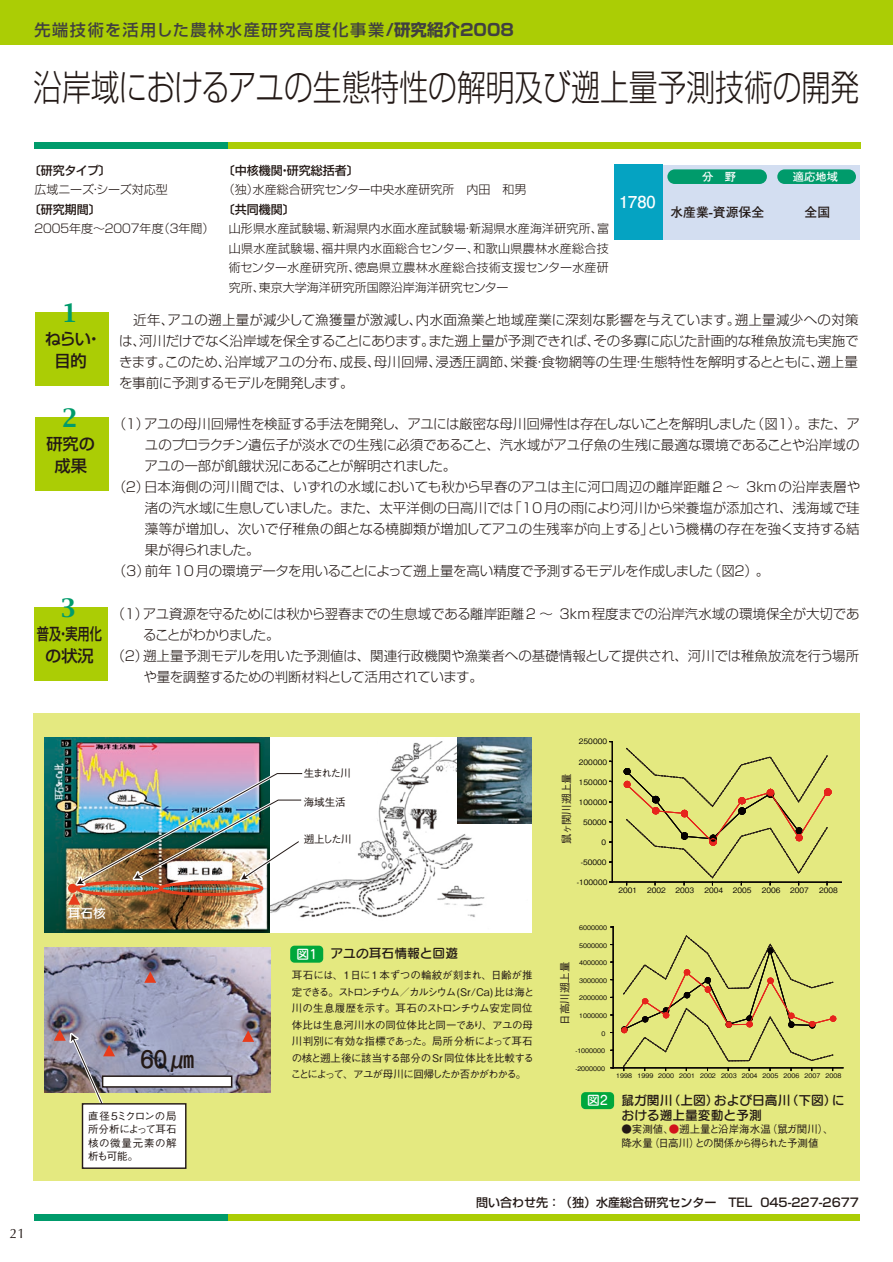
<style>
.page{position:relative;width:893px;height:1262px;background:#fff}
.page>*{position:absolute;margin:0;border:0;box-sizing:border-box;transform-origin:0 0}
.t1{font:36px "Shin Go Pro Light 90 msp RKSJ H";color:#231916;scale:.8 1}
.t2{font:24.15px "Futo Go B101 Pro Bold 90 msp RKSJ H";color:#231916}
.t3{font:22.35px "Capitals";color:#009b6b}
.t4{font:16.35px "Futo Go B101 Pro Bold 90 msp RKSJ H";color:#fff}
.t5{font:16.2px "Shin Go Pro Medium 90 msp RKSJ H";letter-spacing:.1em;color:#404040}
.t6{font:16.2px/21.8px "Shin Go Pro Medium 90 msp RKSJ H";color:#231916;text-align:center}
.t7{font:16.2px/21.8px "Shin Go Pro Medium 90 msp RKSJ H";color:#231916;text-align:center;scale:.75 1}
.t8{font:13.5px/21px "Shin Go Pro Light 90 msp RKSJ H";letter-spacing:-.01em;color:#231916;text-align:justify}
.t9{font:13.5px "Shin Go Pro Light 90 msp RKSJ H";letter-spacing:.015em;color:#231916}
.t10{font:13.5px "Shin Go Pro Light 90 msp RKSJ H";letter-spacing:-.03em;color:#231916}
.t11{font:13.5px "Shin Go Pro Light 90 msp RKSJ H";letter-spacing:-.11em;color:#231916}
.t12{font:13.5px "Shin Go Pro Light 90 msp RKSJ H";letter-spacing:-.07em;color:#231916}
.t13{font:13.5px "Optima";color:#231916}
.t14{font:12.9px "Futo Go B101 Pro Bold 90 msp RKSJ H";color:#231916}
.t15{font:12.75px/15.3px "Seurat CID DB 90 msp RKSJ H";color:#231916}
.t16{font:12.75px "Seurat CID DB 90 msp RKSJ H";color:#fff}
.t17{font:12px/19.5px "Shin Go Pro Light 90 msp RKSJ H";color:#231916;text-align:justify}
.t18{font:12px "Shin Go Pro Medium 90 msp RKSJ H";color:#231916}
.t19{font:12px "Shin Go Pro Light 90 msp RKSJ H";letter-spacing:-.21em;color:#231916}
.t20{font:11.25px "Futo Go B101 Pro Bold 90 msp RKSJ H";color:#fff}
.t21{font:10.5px/16.5px "Gothic BBB Pro Medium 90 msp RKSJ H";letter-spacing:-.035em;color:#231916;text-align:justify}
.t22{font:10.5px/13.5px "Gothic BBB Pro Medium 90 msp RKSJ H";color:#231916}
.t23{font:7.35px "Gothic BBB Pro Medium 90 msp RKSJ H";color:#060202}
.t24{font:6.3px "Gothic BBB Pro Medium 90 msp RKSJ H";color:#060202}
.s1{font-family:"Shin Go Pro Bold 90 msp RKSJ H";font-size:16.5px}
.s2{color:#fff}
.s3{color:#d1131c}
</style>
<div class="page">
<div style="left:33px;top:713px;width:826px;height:467px;background:#e4e980"></div>
<div style="left:0;top:0;width:892px;height:44px;background:#abcd05"></div>
<div style="left:660px;top:165px;width:199px;height:75px;background:#d3def1"></div>
<div style="left:667px;top:169px;width:99px;height:15px;background:#009b6b;border-radius:7px"></div>
<div style="left:777px;top:169px;width:79px;height:15px;background:#009b6b;border-radius:7px"></div>
<div style="left:34px;top:142px;width:24px;height:7px;background:#009b6b"></div>
<div style="left:56px;top:142px;width:172px;height:7px;background:#009b6b"></div>
<div style="left:228px;top:142px;width:632px;height:7px;background:#abcd05"></div>
<div style="left:34px;top:1214px;width:24px;height:7px;background:#009b6b"></div>
<div style="left:56px;top:1214px;width:172px;height:7px;background:#009b6b"></div>
<div style="left:228px;top:1214px;width:631px;height:7px;background:#abcd05"></div>
<div style="left:35px;top:312px;width:74px;height:73px;background:#abcd05"></div>
<div style="left:35px;top:417px;width:74px;height:73px;background:#abcd05"></div>
<div style="left:34px;top:607px;width:73px;height:73px;background:#abcd05"></div>
<div style="left:613px;top:165px;width:49px;height:75px;background:#05a3c2"></div>
<div style="left:290px;top:946px;width:33px;height:17px;background:#00a73c;border-radius:4px"></div>
<hr style="left:612px;top:741px;width:1px;height:141px;background:#060202">
<hr style="left:612px;top:882px;width:229px;height:1px;background:#060202">
<svg style="left:624px;top:747px;width:207px;height:138px"></svg>
<hr style="left:613px;top:927px;width:1px;height:141px;background:#060202">
<hr style="left:613px;top:1067px;width:230px;height:1px;background:#060202">
<svg style="left:621px;top:935px;width:214px;height:135px"></svg>
<img style="left:45px;top:738px;width:486px;height:195px">
<img style="left:457px;top:738px;width:74px;height:86px">
<img style="left:44px;top:948px;width:226px;height:145px">
<svg style="left:144px;top:971px;width:12px;height:12px"></svg>
<svg style="left:242px;top:1030px;width:12px;height:12px"></svg>
<img style="left:68px;top:771px;width:237px;height:134px">
<img style="left:54px;top:1029px;width:61px;height:87px">
<div style="left:82px;top:1104px;width:104px;height:64px;background:#fff"></div>
<div style="left:82px;top:1103px;width:104px;height:66px;border:1px solid #231916"></div>
<div style="left:581px;top:1092px;width:33px;height:17px;background:#00a73c;border-radius:4px"></div>
<div style="left:103px;top:1076px;width:129px;height:11px;background:#fff"></div>
<div style="left:102px;top:1075px;width:130px;height:13px;border:2px solid #231916"></div>
<p class="t5" style="left:34px;top:24px;width:481px">先端技術を活用した農林水産研究高度化事業<span class="s1">/研究紹介2008</span></p>
<h1 class="t1" style="left:33px;top:74px;width:1034px">沿岸域におけるアユの生態特性の解明及び遡上量予測技術の開発</h1>
<p class="t18" style="left:29px;top:166px;width:84px">〔研究タイプ〕</p>
<p class="t17" style="left:34px;top:182px;width:135px">広域ニーズ・シーズ対応型</p>
<p class="t18" style="left:29px;top:205px;width:73px">〔研究期間〕</p>
<p class="t19" style="left:33px;top:224px;width:183px">２００５年度～２００７年度（３年間）</p>
<p class="t18" style="left:223px;top:166px;width:138px">〔中核機関・研究総括者〕</p>
<p class="t17" style="left:223px;top:182px;width:305px">（独）水産総合研究センター中央水産研究所　内田　和男</p>
<p class="t18" style="left:223px;top:205px;width:73px">〔共同機関〕</p>
<p class="t17" style="left:229px;top:221px;width:382px">山形県水産試験場、新潟県内水面水産試験場・新潟県水産海洋研究所、富山県水産試験場、福井県内水面総合センター、和歌山県農林水産総合技術センター水産研究所、徳島県立農林水産総合技術支援センター水産研究所、東京大学海洋研究所国際沿岸海洋研究センター</p>
<p class="t4" style="left:619px;top:196px;width:38px">1780</p>
<p class="t20" style="left:702px;top:172px;width:35px">分　野</p>
<p class="t14" style="left:670px;top:207px;width:95px">水産業-資源保全</p>
<p class="t20" style="left:792px;top:172px;width:47px">適応地域</p>
<p class="t14" style="left:804px;top:207px;width:27px">全国</p>
<h3 class="t3" style="left:62px;top:300px;width:16px">1</h3>
<p class="t6" style="left:45px;top:330px;width:59px">ねらい・目的</p>
<h3 class="t3" style="left:62px;top:405px;width:16px">2</h3>
<p class="t6" style="left:46px;top:435px;width:50px">研究の成果</p>
<h3 class="t3" style="left:61px;top:595px;width:16px">3</h3>
<p class="t7" style="left:37px;top:625px;width:88px">普及・実用化の状況</p>
<p class="t8" style="left:119px;top:311px;width:741px">　近年、アユの遡上量が減少して漁獲量が激減し、内水面漁業と地域産業に深刻な影響を与えています。遡上量減少への対策は、河川だけでなく沿岸域を保全することにあります。また遡上量が予測できれば、その多寡に応じた計画的な稚魚放流も実施できます。このため、沿岸域アユの分布、成長、母川回帰、浸透圧調節、栄養・食物網等の生理・生態特性を解明するとともに、遡上量を事前に予測するモデルを開発します。</p>
<p class="t8" style="left:113px;top:415px;width:748px">（１）アユの母川回帰性を検証する手法を開発し、アユには厳密な母川回帰性は存在しないことを解明しました（図１）。また、ア</p>
<p class="t8" style="left:145px;top:436px;width:716px">ユのプロラクチン遺伝子が淡水での生残に必須であること、汽水域がアユ仔魚の生残に最適な環境であることや沿岸域の</p>
<p class="t8" style="left:144px;top:457px;width:313px">アユの一部が飢餓状況にあることが解明されました。</p>
<p class="t9" style="left:113px;top:482px;width:749px">（２）日本海側の河川間では、いずれの水域においても秋から早春のアユは主に河口周辺の離岸距離2 ～ 3kmの沿岸表層や</p>
<p class="t8" style="left:145px;top:499px;width:716px">渚の汽水域に生息していました。また、太平洋側の日高川では「10月の雨により河川から栄養塩が添加され、浅海域で珪</p>
<p class="t8" style="left:145px;top:520px;width:716px">藻等が増加し、次いで仔稚魚の餌となる橈脚類が増加してアユの生残率が向上する」という機構の存在を強く支持する結</p>
<p class="t12" style="left:145px;top:545px;width:116px">果が得られました。</p>
<p class="t10" style="left:113px;top:566px;width:658px">（3）前年10月の環境データを用いることによって遡上量を高い精度で予測するモデルを作成しました（図２）。</p>
<p class="t8" style="left:111px;top:606px;width:749px">（１）アユ資源を守るためには秋から翌春までの生息域である離岸距離2 ～ 3km程度までの沿岸汽水域の環境保全が大切であ</p>
<p class="t11" style="left:143px;top:630px;width:138px">ることがわかりました。</p>
<p class="t8" style="left:111px;top:648px;width:749px">（２）遡上量予測モデルを用いた予測値は、関連行政機関や漁業者への基礎情報として提供され、河川では稚魚放流を行う場所</p>
<p class="t8" style="left:143px;top:669px;width:341px">や量を調整するための判断材料として活用されています。</p>
<p class="t16" style="left:68px;top:908px;width:40px">耳石核</p>
<p class="t13" style="left:10px;top:1228px;width:17px">21</p>
<h2 class="t2" style="left:140px;top:1049px;width:55px">60㎛</h2>
<p class="t21" style="left:88px;top:1110px;width:90px;line-height:13.5px">直径5ミクロンの局所分析によって耳石核の微量元素の解析も可能。</p>
<p class="t23" style="left:579px;top:739px;width:30px">250000</p>
<p class="t21" style="left:304px;top:766px;width:49px">生まれた川</p>
<p class="t21" style="left:304px;top:795px;width:43px">海域生活</p>
<p class="t21" style="left:304px;top:832px;width:49px">遡上した川</p>
<p class="t15" style="left:296px;top:947px;width:163px"><span class="s2">図1</span> アユの耳石情報と回遊</p>
<p class="t21" style="left:291px;top:968px;width:245px;text-align:left">耳石には、1日に1本ずつの輪紋が刻まれ、日齢が推定できる。ストロンチウム／カルシウム (Sr/Ca) 比は海と川の生息履歴を示す。耳石のストロンチウム安定同位体比は生息河川水の同位体比と同一であり、アユの母川判別に有効な指標であった。局所分析によって耳石の核と遡上後に該当する部分のSr同位体比を比較することによって、アユが母川に回帰したか否かがわかる。</p>
<p class="t23" style="left:579px;top:759px;width:30px">200000</p>
<p class="t22" style="left:561px;top:844px;width:73px;rotate:-90deg">鼠ヶ関川遡上量</p>
<p class="t23" style="left:579px;top:779px;width:30px">150000</p>
<p class="t23" style="left:579px;top:799px;width:30px">100000</p>
<p class="t23" style="left:583px;top:819px;width:25px">50000</p>
<p class="t23" style="left:601px;top:839px;width:6px">0</p>
<p class="t23" style="left:580px;top:859px;width:27px">-50000</p>
<p class="t23" style="left:577px;top:880px;width:32px">-100000</p>
<p class="t23" style="left:618px;top:888px;width:20px">2001</p>
<p class="t23" style="left:647px;top:888px;width:20px">2002</p>
<p class="t23" style="left:675px;top:888px;width:20px">2003</p>
<p class="t23" style="left:704px;top:888px;width:20px">2004</p>
<p class="t23" style="left:733px;top:888px;width:20px">2005</p>
<p class="t23" style="left:761px;top:888px;width:20px">2006</p>
<p class="t23" style="left:790px;top:888px;width:20px">2007</p>
<p class="t23" style="left:819px;top:888px;width:20px">2008</p>
<p class="t24" style="left:579px;top:925px;width:29px">6000000</p>
<p class="t21" style="left:558px;top:1025px;width:64px;rotate:-90deg">日高川遡上量</p>
<p class="t24" style="left:579px;top:943px;width:29px">5000000</p>
<p class="t24" style="left:579px;top:960px;width:29px">4000000</p>
<p class="t24" style="left:579px;top:978px;width:29px">3000000</p>
<p class="t24" style="left:579px;top:996px;width:29px">2000000</p>
<p class="t24" style="left:579px;top:1013px;width:29px">1000000</p>
<p class="t24" style="left:601px;top:1031px;width:5px">0</p>
<p class="t24" style="left:575px;top:1048px;width:31px">-1000000</p>
<p class="t24" style="left:575px;top:1066px;width:31px">-2000000</p>
<p class="t24" style="left:616px;top:1073px;width:226px">1998 1999 2000 2001 2002 2003 2004 2005 2006 2007 2008</p>
<p class="t15" style="left:621px;top:1094px;width:225px;text-indent:-34px"><span class="s2">図2</span> 鼠ガ関川（上図）および日高川（下図）における遡上量変動と予測</p>
<p class="t22" style="left:621px;top:1124px;width:214px">●実測値、<span class="s3">●</span>遡上量と沿岸海水温（鼠ガ関川）、降水量（日高川）との関係から得られた予測値</p>
<p class="t18" style="left:476px;top:1198px;width:384px">問い合わせ先：（独）水産総合研究センター　TEL 045-227-2677</p>
</div>
